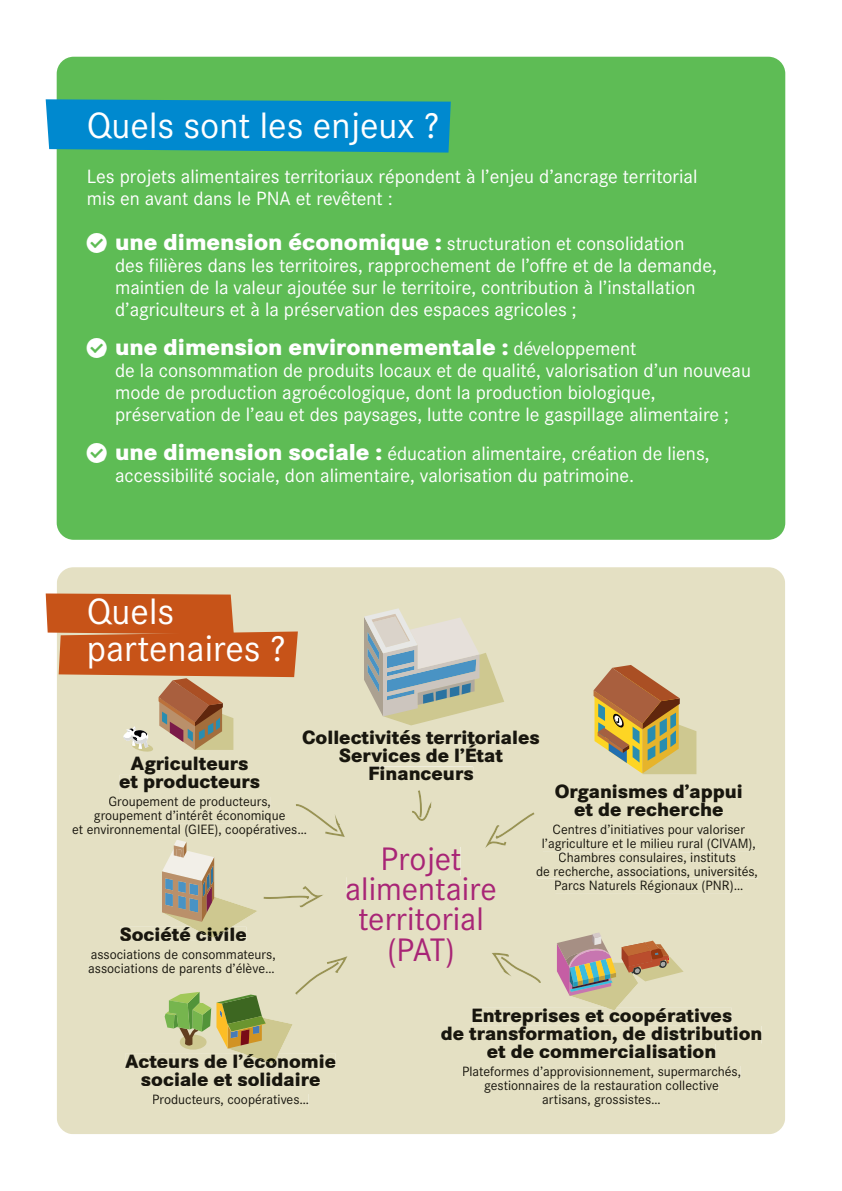
<style>
.page{position:relative;width:842px;height:1191px;background:#fff}
.page>*{position:absolute;margin:0;border:0;box-sizing:border-box;transform-origin:0 0}
.t1{font:38px/36px "Corporate S";color:#fff}
.t2{font:33.8px/30.4px "Corporate S";color:#a82576;text-align:center}
.t3{font:800 24px "Corporate S";color:#fff}
.t4{font:20px/22px "Corporate S";color:#fff}
.t5{font:800 20px/18px "Corporate S";color:#18160e;text-align:center}
.t6{font:14px/14px "Corporate S";color:#18160e;text-align:center}
.s1{font-weight:800;font-size:24px}
.s2{font-weight:400;font-size:20px}
.s3{color:#0d0f01}
</style>
<div class="page">
<div style="left:57px;top:57px;width:728px;height:483px;background:#5ebc55;border-radius:17px"></div>
<div style="left:57px;top:567px;width:728px;height:567px;background:#e4e0c3"></div>
<svg style="left:593px;top:665px;width:103px;height:109px;background:#bea46d"></svg>
<svg style="left:364px;top:608px;width:140px;height:117px;background:#c3c8bb"></svg>
<div style="left:142px;top:1072px;width:178px;height:14px;background:#e4e0c3"></div>
<div style="left:153px;top:1094px;width:155px;height:12px;background:#e4e0c3"></div>
<div style="left:131px;top:756px;width:117px;height:18px;background:#e4e0c3"></div>
<div style="left:120px;top:775px;width:140px;height:17px;background:#e4e0c3"></div>
<div style="left:109px;top:796px;width:161px;height:13px;background:#e4e0c3"></div>
<div style="left:94px;top:810px;width:191px;height:13px;background:#e4e0c3"></div>
<div style="left:73px;top:824px;width:233px;height:13px;background:#e4e0c3"></div>
<div style="left:555px;top:784px;width:187px;height:18px;background:#e4e0c3"></div>
<div style="left:575px;top:803px;width:148px;height:13px;background:#e4e0c3"></div>
<div style="left:553px;top:824px;width:192px;height:13px;background:#e4e0c3"></div>
<div style="left:543px;top:838px;width:212px;height:13px;background:#e4e0c3"></div>
<div style="left:559px;top:852px;width:177px;height:12px;background:#e4e0c3"></div>
<div style="left:537px;top:866px;width:221px;height:12px;background:#e4e0c3"></div>
<div style="left:555px;top:880px;width:187px;height:13px;background:#e4e0c3"></div>
<div style="left:303px;top:730px;width:236px;height:14px;background:#e4e0c3"></div>
<div style="left:340px;top:744px;width:163px;height:18px;background:#e4e0c3"></div>
<div style="left:370px;top:766px;width:103px;height:14px;background:#e4e0c3"></div>
<div style="left:383px;top:847px;width:77px;height:29px;background:#e4e0c3"></div>
<div style="left:347px;top:877px;width:148px;height:23px;background:#e4e0c3"></div>
<div style="left:359px;top:907px;width:122px;height:24px;background:#e4e0c3"></div>
<div style="left:389px;top:938px;width:63px;height:29px;background:#e4e0c3"></div>
<div style="left:441px;top:1026px;width:320px;height:17px;background:#e4e0c3"></div>
<div style="left:487px;top:1044px;width:228px;height:14px;background:#e4e0c3"></div>
<div style="left:463px;top:1066px;width:277px;height:12px;background:#e4e0c3"></div>
<div style="left:485px;top:1080px;width:233px;height:12px;background:#e4e0c3"></div>
<div style="left:543px;top:1094px;width:117px;height:12px;background:#e4e0c3"></div>
<svg style="left:125px;top:956px;width:222px;height:112px;background:#d2d1a9"></svg>
<svg style="left:296px;top:804px;width:49px;height:33px;background:#dcd8b7"></svg>
<svg style="left:485px;top:812px;width:50px;height:36px;background:#dcd8b8"></svg>
<svg style="left:264px;top:886px;width:60px;height:21px"></svg>
<svg style="left:472px;top:932px;width:260px;height:93px;background:#d8ceb2"></svg>
<svg style="left:412px;top:790px;width:19px;height:31px"></svg>
<svg style="left:120px;top:839px;width:138px;height:102px;background:#d6d0b4"></svg>
<div style="left:91px;top:949px;width:184px;height:11px;background:#e4e0c3"></div>
<div style="left:89px;top:963px;width:186px;height:12px;background:#e4e0c3"></div>
<svg style="left:46px;top:99px;width:405px;height:54px;background:#088dc7"></svg>
<svg style="left:46px;top:593px;width:252px;height:159px;background:#d19970"></svg>
<h1 class="t1" style="left:87px;top:107px;width:354px">Quels sont les enjeux ?</h1>
<p class="t4" style="left:87px;top:165px;width:612px">Les projets alimentaires territoriaux répondent à l’enjeu d’ancrage territorial mis en avant dans le PNA et revêtent :</p>
<p class="t4" style="left:115px;top:232px;width:603px"><span class="s1">une dimension économique :</span> structuration et consolidation des filières dans les territoires, rapprochement de l’offre et de la demande, maintien de la valeur ajoutée sur le territoire, contribution à l’installation d’agriculteurs et à la préservation des espaces agricoles ;</p>
<p class="t3" style="left:115px;top:333px;width:523px">une dimension environnementale : <span class="s2">développement</span></p>
<p class="t4" style="left:115px;top:359px;width:637px">de la consommation de produits locaux et de qualité, valorisation d’un nouveau mode de production agroécologique, dont la production biologique, préservation de l’eau et des paysages, lutte contre le gaspillage alimentaire ;</p>
<p class="t4" style="left:115px;top:442px;width:596px"><span class="s1">une dimension sociale :</span> éducation alimentaire, création de liens, accessibilité sociale, don alimentaire, valorisation du patrimoine.</p>
<h1 class="t1" style="left:87px;top:593px;width:201px">Quels partenaires ?</h1>
<p class="t5" style="left:302px;top:728px;width:239px">Collectivités territoriales<br>Services de l’État<br>Financeurs</p>
<p class="t5" style="left:119px;top:754px;width:142px">Agriculteurs et producteurs</p>
<p class="t6" style="left:72px;top:794px;width:236px">Groupement de producteurs,<br>groupement d’intérêt économique<br>et environnemental (GIEE), coopératives…</p>
<p class="t5" style="left:555px;top:782px;width:190px">Organismes d’appui et de recherche</p>
<p class="t6" style="left:536px;top:822px;width:223px">Centres d’initiatives pour valoriser l’agriculture et le milieu rural (CIVAM), Chambres consulaires, instituts<br>de recherche, associations, universités, Parcs Naturels Régionaux (PNR)…</p>
<h2 class="t2" style="left:345px;top:843px;width:153px">Projet alimentaire territorial (PAT)</h2>
<p class="t5" style="left:120px;top:925px;width:129px">Sociét<span class="s3">é civi</span>le</p>
<p class="t6" style="left:88px;top:947px;width:189px;text-align:left">associations de consommateurs, associations de parents d’élève…</p>
<p class="t5" style="left:125px;top:1052px;width:213px">Acteurs de l’<span class="s3">éco</span>nomie sociale et solidaire</p>
<p class="t6" style="left:152px;top:1092px;width:159px">Producteurs, coopératives…</p>
<p class="t5" style="left:441px;top:1006px;width:323px">Entreprises et coopératives<br>de transformation, de distribution et de commercialisation</p>
<p class="t6" style="left:462px;top:1064px;width:280px">Plateformes d’approvisionnement, supermarchés, gestionnaires de la restauration collective artisans, grossistes…</p>
</div>
